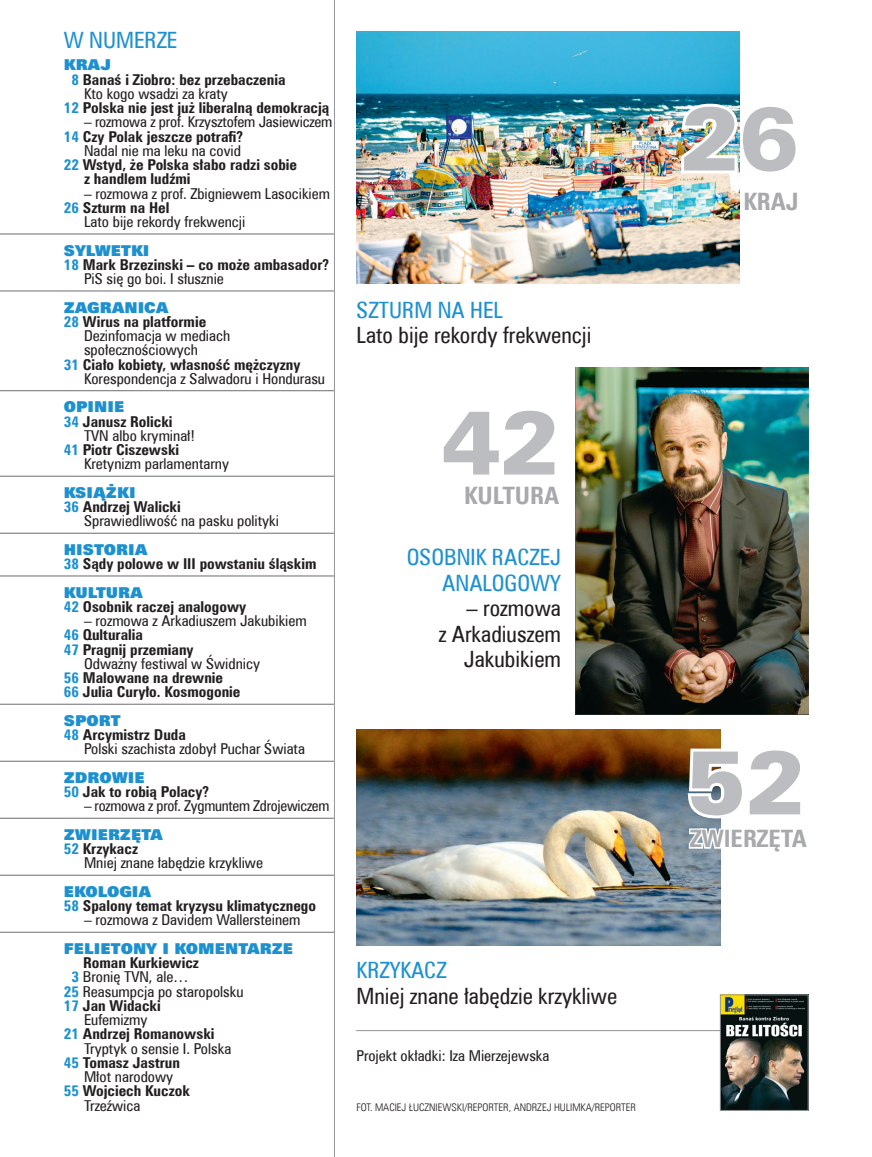
<style>
.page{position:relative;width:872px;height:1157px;background:#fff}
.page>*{position:absolute;margin:0;border:0;box-sizing:border-box;transform-origin:0 0}
.t1{font:90px "Zurich Blk EU";color:#bcbdc0}
.spis_fota_szary{font:700 24px "Zurich Cn EU";color:#a8a9ad}
.spis_fota_czarny{font:22.5px/25.5px "Zurich Cn EU";color:#231f20;text-align:right}
.spis_fota_niebieski{font:22.5px/25.5px "Zurich Cn EU";color:#1d90d0;text-align:right}
.spis_styl{font:15px/14.2px "Zurich Cn EU";color:#231f20}
.spis_styl-2{font:700 15px/14.2px "Zurich Cn EU";color:#231f20}
.spis_dzial_linia{font:15px "Zurich X Blk EU";color:#1d90d0}
.spis_dzial{font:15px "Zurich X Blk EU";color:#1d90d0}
.t2{font:10.5px "Zurich Lt Cn EU";color:#231f20}
.s1{color:#1d90d0}
.s2{font-weight:400}
.s3{font-weight:700;color:#1d90d0}
.s4{font-weight:700}
</style>
<div class="page">
<img style="left:356px;top:729px;width:364px;height:216px">
<img style="left:575px;top:368px;width:233px;height:346px">
<img style="left:356px;top:31px;width:383px;height:252px">
<hr style="left:334px;top:0;width:1px;height:1157px;background:#939598">
<hr style="left:0;top:233px;width:334px;height:1px;background:#6c6d70">
<hr style="left:0;top:290px;width:334px;height:1px;background:#6c6d70">
<hr style="left:0;top:390px;width:334px;height:1px;background:#6c6d70">
<hr style="left:0;top:476px;width:334px;height:1px;background:#6c6d70">
<hr style="left:0;top:533px;width:334px;height:1px;background:#6c6d70">
<hr style="left:0;top:575px;width:334px;height:1px;background:#6c6d70">
<hr style="left:0;top:704px;width:334px;height:1px;background:#6c6d70">
<hr style="left:0;top:761px;width:334px;height:1px;background:#6c6d70">
<hr style="left:0;top:818px;width:334px;height:1px;background:#6c6d70">
<hr style="left:0;top:875px;width:334px;height:1px;background:#6c6d70">
<hr style="left:0;top:931px;width:334px;height:1px;background:#6c6d70">
<hr style="left:356px;top:1030px;width:407px;height:1px;background:#939598">
<img style="left:722px;top:996px;width:84px;height:112px">
<div style="left:720px;top:994px;width:88px;height:116px;border:1px solid #939598"></div>
<svg style="left:685px;top:743px;width:36px;height:128px"></svg>
<img style="left:678px;top:100px;width:62px;height:77px">
<p class="spis_fota_niebieski" style="left:64px;top:27px;width:115px">W NUMERZE</p>
<p class="spis_dzial" style="left:64px;top:56px;width:49px">KRAJ</p>
<p class="spis_styl-2" style="left:84px;top:72px;width:203px;text-indent:-13px"><span class="s1">8</span> Banaś i Ziobro: bez przebaczenia<br><span class="s2">Kto kogo wsadzi za kraty</span></p>
<p class="spis_styl-2" style="left:64px;top:100px;width:267px"><span class="s1">12</span> Polska nie jest już liberalną demokracją</p>
<p class="spis_styl" style="left:84px;top:115px;width:250px">– rozmowa z prof. Krzysztofem Jasiewiczem</p>
<p class="spis_styl-2" style="left:64px;top:129px;width:181px;text-align:right"><span class="s1">14</span> Czy Polak jeszcze potrafi?<br><span class="s2">Nadal nie ma leku na covid</span></p>
<p class="spis_styl-2" style="left:84px;top:157px;width:215px;text-indent:-20px"><span class="s1">22</span> Wstyd, że Polska słabo radzi sobie z handlem ludźmi</p>
<p class="spis_styl" style="left:84px;top:186px;width:247px">– rozmowa z prof. Zbigniewem Lasocikiem</p>
<p class="spis_styl" style="left:84px;top:200px;width:163px;text-indent:-20px"><span class="s3">26</span> <span class="s4">Szturm na Hel<br></span>Lato bije rekordy frekwencji</p>
<p class="spis_dzial_linia" style="left:64px;top:241px;width:87px">SYLWETKI</p>
<p class="spis_styl-2" style="left:84px;top:257px;width:246px;text-indent:-20px"><span class="s1">18</span> Mark Brzezinski – co może ambasador?<br><span class="s2">PiS się go boi. I słusznie</span></p>
<p class="spis_dzial_linia" style="left:64px;top:298px;width:106px">ZAGRANICA</p>
<p class="spis_styl" style="left:84px;top:314px;width:148px;text-indent:-20px"><span class="s3">28</span> <span class="s4">Wirus na platformie<br></span>Dezinfomacja w mediach społecznościowych</p>
<p class="spis_styl" style="left:84px;top:357px;width:243px;text-indent:-20px"><span class="s3">31</span> <span class="s4">Ciało kobiety, własność mężczyzny<br></span>Korespondencja z Salwadoru i Hondurasu</p>
<p class="spis_dzial_linia" style="left:64px;top:397px;width:62px">OPINIE</p>
<p class="spis_styl" style="left:84px;top:414px;width:113px;text-indent:-20px"><span class="s3">34</span> <span class="s4">Janusz Rolicki<br></span>TVN albo kryminał!</p>
<p class="spis_styl" style="left:84px;top:442px;width:146px;text-indent:-20px"><span class="s3">41</span> <span class="s4">Piotr Ciszewski<br></span>Kretynizm parlamentarny</p>
<p class="spis_dzial_linia" style="left:64px;top:483px;width:73px">KSIĄŻKI</p>
<p class="spis_styl" style="left:84px;top:499px;width:197px;text-indent:-20px"><span class="s3">36</span> <span class="s4">Andrzej Walicki<br></span>Sprawiedliwość na pasku polityki</p>
<p class="spis_dzial_linia" style="left:64px;top:540px;width:85px">HISTORIA</p>
<p class="spis_styl-2" style="left:64px;top:556px;width:254px"><span class="s1">38</span> Sądy polowe w III powstaniu śląskim</p>
<p class="spis_dzial_linia" style="left:64px;top:583px;width:81px">KULTURA</p>
<p class="spis_styl-2" style="left:64px;top:599px;width:184px"><span class="s1">42</span> Osobnik raczej analogowy</p>
<p class="spis_styl" style="left:84px;top:613px;width:224px">– rozmowa z Arkadiuszem Jakubikiem</p>
<p class="spis_styl-2" style="left:64px;top:627px;width:81px"><span class="s1">46</span> Qulturalia</p>
<p class="spis_styl" style="left:84px;top:642px;width:178px;text-indent:-20px"><span class="s3">47</span> <span class="s4">Pragnij przemiany<br></span>Odważny festiwal w Świdnicy</p>
<p class="spis_styl-2" style="left:64px;top:670px;width:161px"><span class="s1">56</span> Malowane na drewnie</p>
<p class="spis_styl-2" style="left:64px;top:684px;width:178px"><span class="s1">66</span> Julia Curyło. Kosmogonie</p>
<p class="spis_dzial_linia" style="left:64px;top:711px;width:58px">SPORT</p>
<p class="spis_styl" style="left:84px;top:727px;width:222px;text-indent:-20px"><span class="s3">48</span> <span class="s4">Arcymistrz Duda<br></span>Polski szachista zdobył Puchar Świata</p>
<p class="spis_dzial_linia" style="left:64px;top:768px;width:82px">ZDROWIE</p>
<p class="spis_styl-2" style="left:64px;top:784px;width:147px"><span class="s1">50</span> Jak to robią Polacy?</p>
<p class="spis_styl" style="left:84px;top:799px;width:247px">– rozmowa z prof. Zygmuntem Zdrojewiczem</p>
<p class="spis_dzial_linia" style="left:64px;top:825px;width:101px">ZWIERZĘTA</p>
<p class="spis_styl" style="left:84px;top:841px;width:180px;text-indent:-20px"><span class="s3">52</span> <span class="s4">Krzykacz<br></span>Mniej znane łabędzie krzykliwe</p>
<p class="spis_dzial_linia" style="left:64px;top:882px;width:89px">EKOLOGIA</p>
<p class="spis_styl-2" style="left:64px;top:898px;width:254px"><span class="s1">58</span> Spalony temat kryzysu klimatycznego</p>
<p class="spis_styl" style="left:84px;top:912px;width:218px">– rozmowa z Davidem Wallersteinem</p>
<p class="spis_dzial_linia" style="left:64px;top:939px;width:231px">FELIETONY I KOMENTARZE</p>
<p class="spis_styl-2" style="left:83px;top:955px;width:117px">Roman Kurkiewicz</p>
<p class="spis_styl" style="left:71px;top:969px;width:119px"><span class="s3">3</span> Bronię TVN, ale…</p>
<p class="spis_styl" style="left:64px;top:984px;width:181px"><span class="s3">25</span> Reasumpcja po staropolsku</p>
<p class="spis_styl-2" style="left:64px;top:998px;width:98px;text-align:center"><span class="s1">17</span> Jan Widacki<br><span class="s2">Eufemizmy</span></p>
<p class="spis_styl" style="left:84px;top:1026px;width:149px;text-indent:-20px"><span class="s3">21</span> <span class="s4">Andrzej Romanowski<br></span>Tryptyk o sensie I. Polska</p>
<p class="spis_styl-2" style="left:84px;top:1055px;width:98px;text-indent:-20px"><span class="s1">45</span> Tomasz Jastrun<br><span class="s2">Młot narodowy</span></p>
<p class="spis_styl-2" style="left:84px;top:1083px;width:107px;text-indent:-20px"><span class="s1">55</span> Wojciech Kuczok<br><span class="s2">Trzeźwica</span></p>
<p class="spis_fota_niebieski" style="left:356px;top:297px;width:148px">SZTURM NA HEL</p>
<p class="spis_fota_czarny" style="left:356px;top:322px;width:236px">Lato bije rekordy frekwencji</p>
<p class="t1" style="left:441px;top:388px;width:120px">42</p>
<p class="spis_fota_szary" style="left:464px;top:480px;width:97px">KULTURA</p>
<p class="spis_fota_niebieski" style="left:407px;top:544px;width:156px">OSOBNIK RACZEJ<br>ANALOGOWY</p>
<p class="spis_fota_czarny" style="left:439px;top:595px;width:124px">– rozmowa<br>z Arkadiuszem<br>Jakubikiem</p>
<p class="spis_fota_niebieski" style="left:356px;top:957px;width:91px">KRZYKACZ</p>
<p class="spis_fota_czarny" style="left:356px;top:982px;width:262px">Mniej znane łabędzie krzykliwe</p>
<p class="spis_styl" style="left:356px;top:1048px;width:194px">Projekt okładki: Iza Mierzejewska</p>
<p class="t2" style="left:356px;top:1100px;width:281px">FOT. MACIEJ ŁUCZNIEWSKI/REPORTER, ANDRZEJ HULIMKA/REPORTER</p>
<p class="t1" style="left:680px;top:84px;width:120px">26</p>
<p class="spis_fota_szary" style="left:743px;top:186px;width:57px">KRAJ</p>
<p class="t1" style="left:687px;top:727px;width:120px">52</p>
<p class="spis_fota_szary" style="left:690px;top:824px;width:118px">ZWIERZĘTA</p>
</div>
